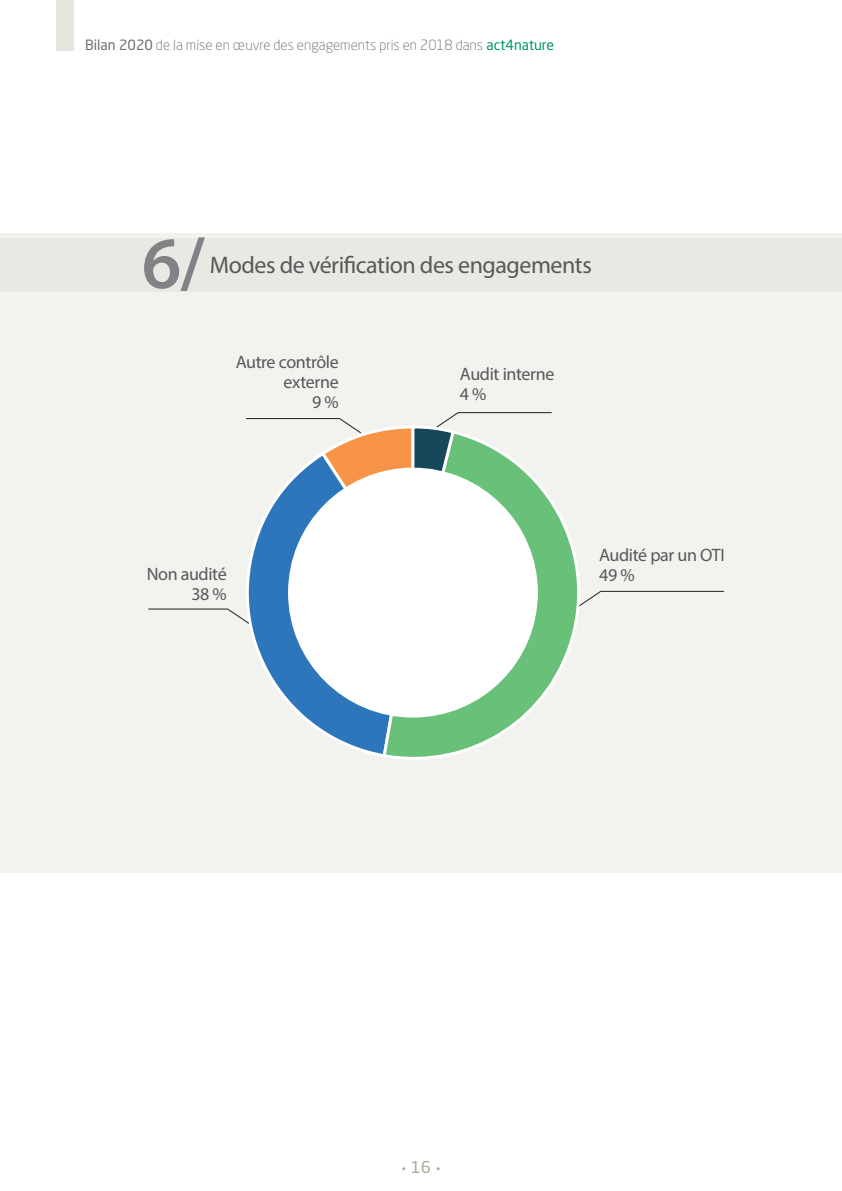
<style>
.page{position:relative;width:842px;height:1191px;background:#fff}
.page>*{position:absolute;margin:0;border:0;box-sizing:border-box;transform-origin:0 0}
.t1{font:600 74px "Myriad Pro";color:#808285}
.t2{font:24px "Myriad Pro";letter-spacing:-.02em;color:#57585a}
.t3{font:18px/20px "Myriad Pro";letter-spacing:-.02em;color:#57585a}
.t4{font:16px "Neo Sans Pro";color:#a9a790}
.t5{font:300 14px "Neo Sans Pro";color:#6c6d70}
.s1{font-weight:400}
.s2{font-weight:400;color:#009569}
</style>
<div class="page">
<div style="left:57px;top:0;width:17px;height:51px;background:#e7e6de"></div>
<div style="left:0;top:233px;width:842px;height:639px;background:#f2f2ef"></div>
<div style="left:0;top:238px;width:842px;height:54px;background:#e9e9e3"></div>
<svg style="left:246px;top:596px;width:135px;height:160px"></svg>
<svg style="left:381px;top:503px;width:199px;height:257px"></svg>
<div style="left:288px;top:468px;width:250px;height:249px;background:#fff;border-radius:50%"></div>
<svg style="left:578px;top:590px;width:146px;height:17px"></svg>
<svg style="left:148px;top:608px;width:102px;height:17px"></svg>
<svg style="left:246px;top:412px;width:307px;height:184px"></svg>
<p class="t5" style="left:85px;top:37px;width:470px"><span class="s1">Bilan 2020</span> de la mise en œuvre des engagements pris en 2018 dans <span class="s2">act4nature</span></p>
<h1 class="t1" style="left:142px;top:216px;width:65px">6/</h1>
<h2 class="t2" style="left:210px;top:250px;width:384px">Modes de vérification des engagements</h2>
<p class="t3" style="left:236px;top:352px;width:105px;text-align:right">Autre contrôle externe<br>9 %</p>
<p class="t3" style="left:460px;top:364px;width:96px">Audit interne<br>4 %</p>
<p class="t3" style="left:599px;top:544px;width:127px">Audité par un OTI</p>
<p class="t3" style="left:147px;top:564px;width:82px">Non audité</p>
<p class="t3" style="left:599px;top:564px;width:37px">49 %</p>
<p class="t3" style="left:191px;top:584px;width:37px">38 %</p>
<p class="t4" style="left:411px;top:1157px;width:21px">16</p>
</div>
